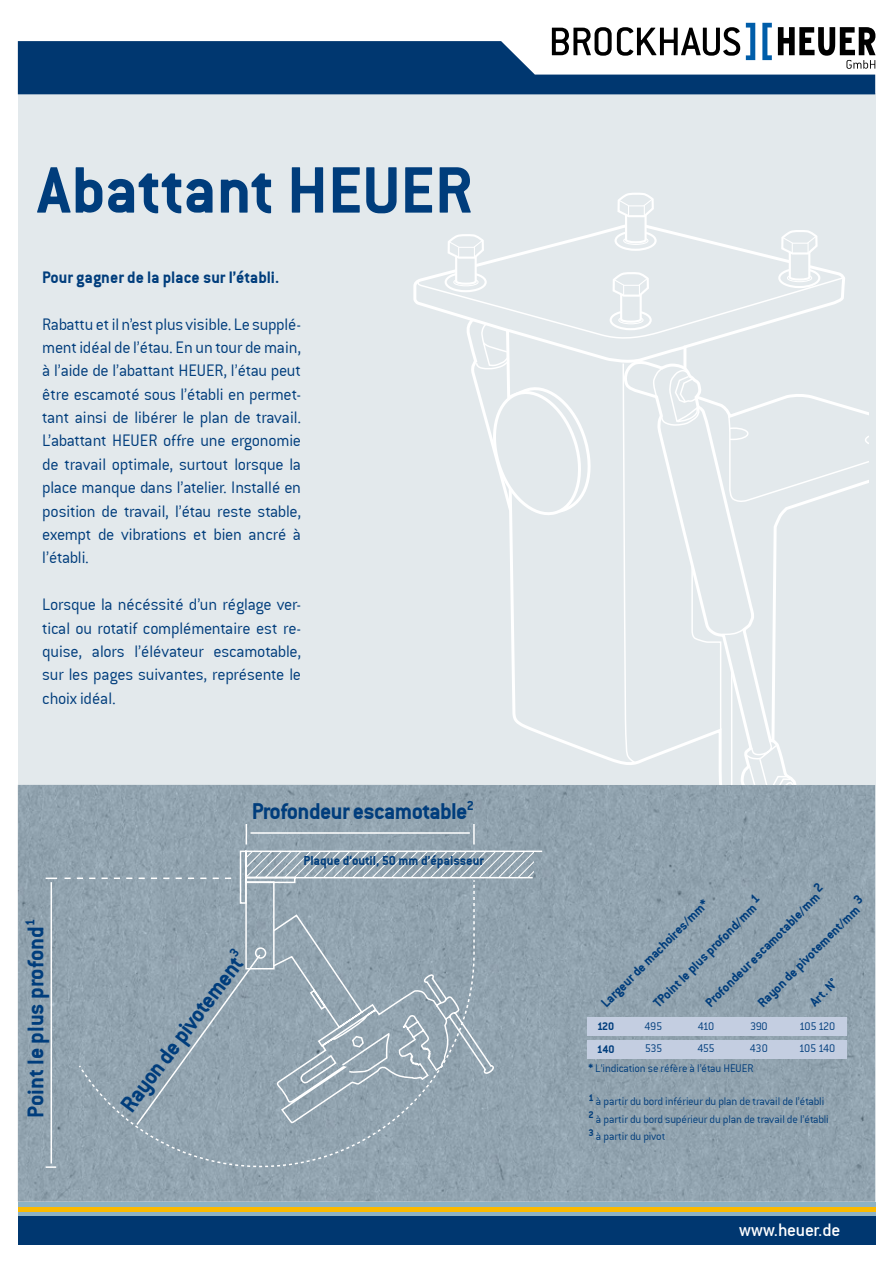
<style>
.page{position:relative;width:893px;height:1263px;background:#fff}
.page>*{position:absolute;margin:0;border:0;box-sizing:border-box;transform-origin:0 0}
.t1{font:72px "Conduit ITCTT Bold";color:#003d7c}
.t2{font:24.75px "Conduit ITCTT Bold";letter-spacing:-.025em;color:#003d7c}
.t3{font:24.75px "Conduit ITCTT Bold";color:#003d7c}
.t4{font:19.5px "Conduit Md ITCTT Medium";letter-spacing:-.015em;color:#fff}
.t5{font:18px/23.4px "Conduit ITCTT Light";letter-spacing:-.015em;color:#003d7c;text-align:justify}
.t6{font:18px "Conduit ITCTT Bold";color:#003d7c}
.t7{font:14.1px "Conduit ITCTT Bold";color:#003d7c}
.t8{font:12px/17.5px "Conduit ITCTT Light";letter-spacing:-.015em;color:#003d7c}
.t9{font:12px "Conduit ITCTT Bold";letter-spacing:-.03em;color:#003d7c}
.s1{font-family:"Conduit ITCTT Bold"}
</style>
<div class="page">
<div style="left:18px;top:1215px;width:857px;height:30px;background:#003770"></div>
<div style="left:18px;top:1198px;width:857px;height:17px;background:linear-gradient(to right,#8db2c3,#8db2c3)"></div>
<hr style="left:18px;top:1208px;width:857px;height:4px;background:#fbba00">
<div style="left:18px;top:93px;width:857px;height:1108px;background:#e3e9ec"></div>
<svg style="left:417px;top:276px;width:451px;height:488px"></svg>
<svg style="left:865px;top:433px;width:3px;height:13px"></svg>
<svg style="left:621px;top:522px;width:177px;height:263px"></svg>
<svg style="left:652px;top:522px;width:127px;height:263px"></svg>
<svg style="left:771px;top:775px;width:24px;height:10px"></svg>
<div style="left:445px;top:272px;width:42px;height:20px;border:2px solid #fff;border-radius:50%"></div>
<div style="left:778px;top:268px;width:42px;height:20px;border:2px solid #fff;border-radius:50%"></div>
<svg style="left:446px;top:193px;width:373px;height:329px"></svg>
<img style="left:18px;top:785px;width:857px;height:416px">
<div style="left:587px;top:1018px;width:259px;height:18px;background:#c4cee1"></div>
<div style="left:587px;top:1040px;width:259px;height:19px;background:#c4cee1"></div>
<svg style="left:475px;top:951px;width:19px;height:173px;background:#94a6b2"></svg>
<svg style="left:475px;top:850px;width:69px;height:101px;background:#96a7b2"></svg>
<svg style="left:44px;top:822px;width:431px;height:346px;background:#95a6b2"></svg>
<svg style="left:64px;top:877px;width:167px;height:2px"></svg>
<svg style="left:18px;top:41px;width:857px;height:53px;background:#275686"></svg>
<svg style="left:552px;top:27px;width:188px;height:29px"></svg>
<svg style="left:778px;top:27px;width:97px;height:42px"></svg>
<svg style="left:762px;top:23px;width:10px;height:37px"></svg>
<svg style="left:746px;top:23px;width:9px;height:37px"></svg>
<svg style="left:750px;top:893px;width:10px;height:10px"></svg>
<h1 class="t1" style="left:38px;top:148px;width:437px">Abattant HEUER</h1>
<p class="t6" style="left:42px;top:267px;width:238px">Pour gagner de la place sur l’établi.</p>
<p class="t5" style="left:42px;top:312px;width:260px">Rabattu et il n’est plus visible. Le supplé&shy;ment idéal de l’étau. En un tour de main, à l’aide de l’abattant HEUER, l’étau peut être escamoté sous l’établi en permet&shy;tant ainsi de libérer le plan de travail.<br>L’abattant HEUER offre une ergonomie de travail optimale, surtout lorsque la place manque dans l’atelier. Installé en position de travail, l’étau reste stable, exempt de vibrations et bien ancré à l’établi.</p>
<p class="t5" style="left:42px;top:593px;width:260px">Lorsque la nécéssité d’un réglage ver&shy;tical ou rotatif complémentaire est re&shy;quise, alors l’élévateur escamotable, sur les pages suivantes, représente le choix idéal.</p>
<h2 class="t2" style="left:252px;top:797px;width:224px">Profondeur escamotable<sup>2</sup></h2>
<h2 class="t3" style="left:21px;top:1118px;width:200px;rotate:-90deg">Point le plus profond<sup>1</sup></h2>
<h2 class="t2" style="left:114px;top:1100px;width:195px;rotate:-53deg">Rayon de pivotement<sup>3</sup></h2>
<p class="t7" style="left:304px;top:853px;width:182px">Plaque d‘outil, 50 mm d’épaisseur</p>
<p class="t7" style="left:702px;top:999px;width:166px;rotate:-45deg">Profondeur escamotable/mm 2</p>
<p class="t7" style="left:754px;top:999px;width:149px;rotate:-45deg">Rayon de pivotement/mm 3</p>
<p class="t7" style="left:598px;top:999px;width:147px;rotate:-45deg">Largeur de machoires/mm*</p>
<p class="t7" style="left:650px;top:999px;width:141px;rotate:-45deg">TPoint le plus profond/mm</p>
<p class="t7" style="left:806px;top:998px;width:34px;rotate:-45deg">Art. N°</p>
<p class="t9" style="left:597px;top:1019px;width:19px">120</p>
<p class="t8" style="left:645px;top:1017px;width:19px">495</p>
<p class="t8" style="left:698px;top:1017px;width:18px">410</p>
<p class="t8" style="left:750px;top:1017px;width:19px">390</p>
<p class="t8" style="left:799px;top:1017px;width:38px">105 120</p>
<p class="t9" style="left:597px;top:1042px;width:19px">140</p>
<p class="t8" style="left:645px;top:1040px;width:19px">535</p>
<p class="t8" style="left:697px;top:1040px;width:19px">455</p>
<p class="t8" style="left:750px;top:1040px;width:19px">430</p>
<p class="t8" style="left:799px;top:1040px;width:38px">105 140</p>
<p class="t8" style="left:588px;top:1059px;width:167px"><span class="s1">*</span> L‘indication se réfère à l’étau HEUER</p>
<p class="t8" style="left:588px;top:1093px;width:242px"><sup>1</sup> à partir du bord inférieur du plan de travail de l’établi<br><sup>2</sup> à partir du bord supérieur du plan de travail de l’établi<br><sup>3</sup> à partir du pivot</p>
<p class="t4" style="left:739px;top:1219px;width:103px">www.heuer.de</p>
</div>
